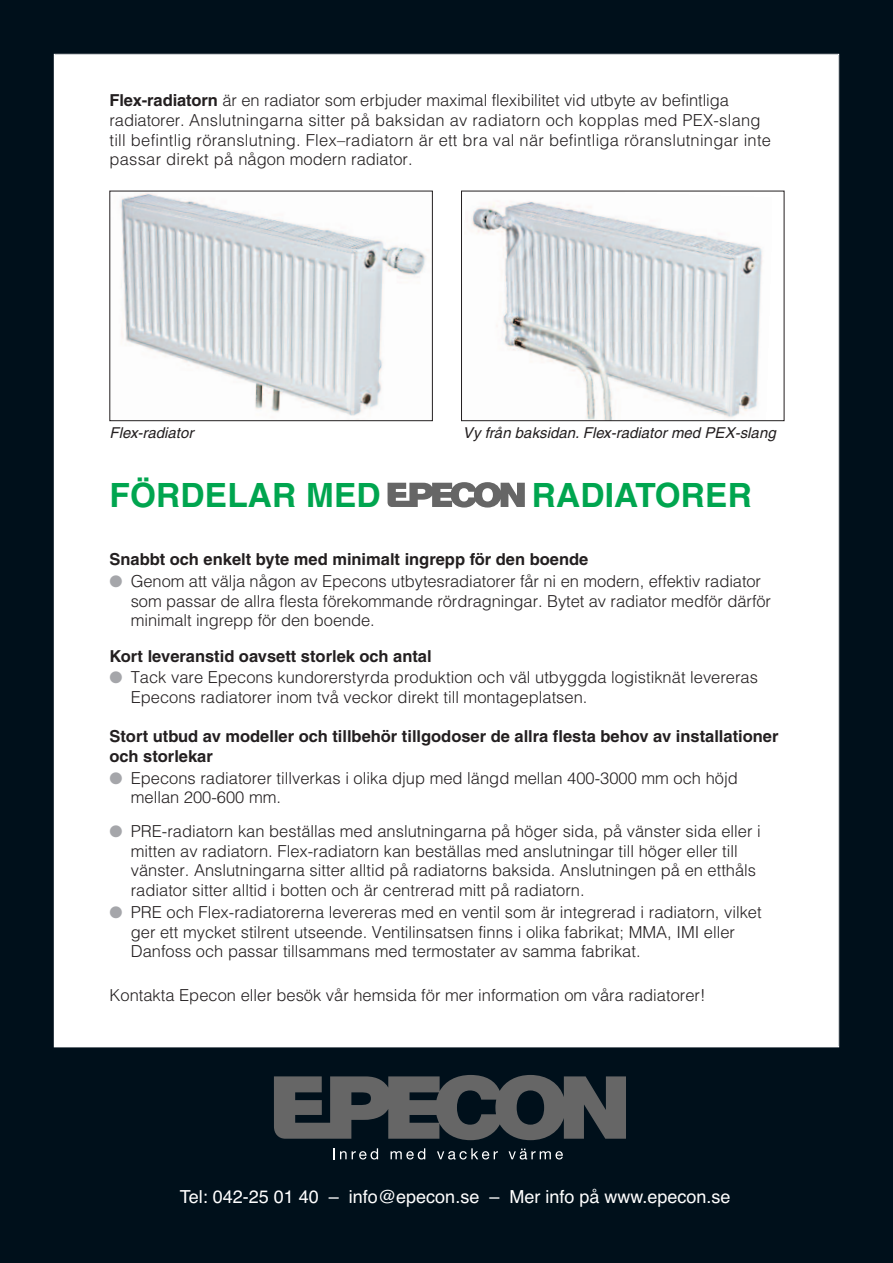
<style>
.page{position:relative;width:893px;height:1263px;background:#00101b}
.page>*{position:absolute;margin:0;border:0;box-sizing:border-box;transform-origin:0 0}
.t1{font:700 33.45px "Helvetica CE";letter-spacing:.005em;color:#00a54f}
.t2{font:18px "Helvetica";color:#fff}
.t3{font:300 16.5px/19.8px "Helvetica";color:#231f20}
.t4{font:700 16.5px/19.8px "Helvetica CE";color:#231f20}
.t5{font:italic 15px "Helvetica CE";letter-spacing:.005em;color:#231f20}
.s1{font-family:"Helvetica CE";font-weight:700}
.s2{color:#a5a6aa}
</style>
<div class="page">
<svg style="left:333px;top:1148px;width:45px;height:11px"></svg>
<svg style="left:391px;top:1148px;width:34px;height:11px"></svg>
<svg style="left:437px;top:1148px;width:61px;height:11px"></svg>
<svg style="left:509px;top:1148px;width:54px;height:11px"></svg>
<svg style="left:274px;top:1075px;width:352px;height:65px"></svg>
<div style="left:55px;top:55px;width:783px;height:991px;background:#fff"></div>
<svg style="left:388px;top:482px;width:137px;height:25px"></svg>
<img style="left:120px;top:193px;width:306px;height:223px">
<div style="left:110px;top:191px;width:323px;height:230px;border:1px solid #231f20"></div>
<img style="left:471px;top:201px;width:292px;height:218px">
<div style="left:461px;top:191px;width:323px;height:230px;border:1px solid #231f20"></div>
<p class="t3" style="left:110px;top:89px;width:663px"><span class="s1">Flex-radiatorn</span> är en radiator som erbjuder maximal flexibilitet vid utbyte av befintliga radiatorer. Anslutningarna sitter på baksidan av radiatorn och kopplas med PEX-slang till befintlig röranslutning. Flex–radiatorn är ett bra val när befintliga röranslutningar inte passar direkt på någon modern radiator.</p>
<p class="t5" style="left:110px;top:427px;width:86px">Flex-radiator</p>
<p class="t5" style="left:463px;top:427px;width:314px">Vy från baksidan. Flex-radiator med PEX-slang</p>
<h1 class="t1" style="left:110px;top:483px;width:273px">FÖRDELAR MED</h1>
<h1 class="t1" style="left:532px;top:483px;width:222px">RADIATORER</h1>
<p class="t4" style="left:110px;top:551px;width:480px">Snabbt och enkelt byte med minimalt ingrepp för den boende</p>
<p class="t3" style="left:131px;top:570px;width:642px;text-indent:-21px"><span class="s2">●</span> Genom att välja någon av Epecons utbytesradiatorer får ni en modern, effektiv radiator som passar de allra flesta förekommande rördragningar. Bytet av radiator medför därför minimalt ingrepp för den boende.</p>
<p class="t4" style="left:110px;top:647px;width:324px">Kort leveranstid oavsett storlek och antal</p>
<p class="t3" style="left:131px;top:666px;width:629px;text-indent:-21px"><span class="s2">●</span> Tack vare Epecons kundorerstyrda produktion och väl utbyggda logistiknät levereras<br>Epecons radiatorer inom två veckor direkt till montageplatsen.</p>
<p class="t4" style="left:110px;top:728px;width:670px">Stort utbud av modeller och tillbehör tillgodoser de allra flesta behov av installationer och storlekar</p>
<p class="t3" style="left:131px;top:767px;width:609px;text-indent:-21px"><span class="s2">●</span> Epecons radiatorer tillverkas i olika djup med längd mellan 400-3000 mm och höjd mellan 200-600 mm.</p>
<p class="t3" style="left:131px;top:820px;width:631px;text-indent:-21px"><span class="s2">●</span> PRE-radiatorn kan beställas med anslutningarna på höger sida, på vänster sida eller i mitten av radiatorn. Flex-radiatorn kan beställas med anslutningar till höger eller till vänster. Anslutningarna sitter alltid på radiatorns baksida. Anslutningen på en etthåls radiator sitter alltid i botten och är centrerad mitt på radiatorn.</p>
<p class="t3" style="left:131px;top:901px;width:632px;text-indent:-21px"><span class="s2">●</span> PRE och Flex-radiatorerna levereras med en ventil som är integrerad i radiatorn, vilket ger ett mycket stilrent utseende. Ventilinsatsen finns i olika fabrikat; MMA, IMI eller<br>Danfoss och passar tillsammans med termostater av samma fabrikat.</p>
<p class="t3" style="left:110px;top:984px;width:598px">Kontakta Epecon eller besök vår hemsida för mer information om våra radiatorer!</p>
<p class="t2" style="left:180px;top:1186px;width:552px">Tel: 042-25 01 40 – info@epecon.se – Mer info på www.epecon.se</p>
</div>
